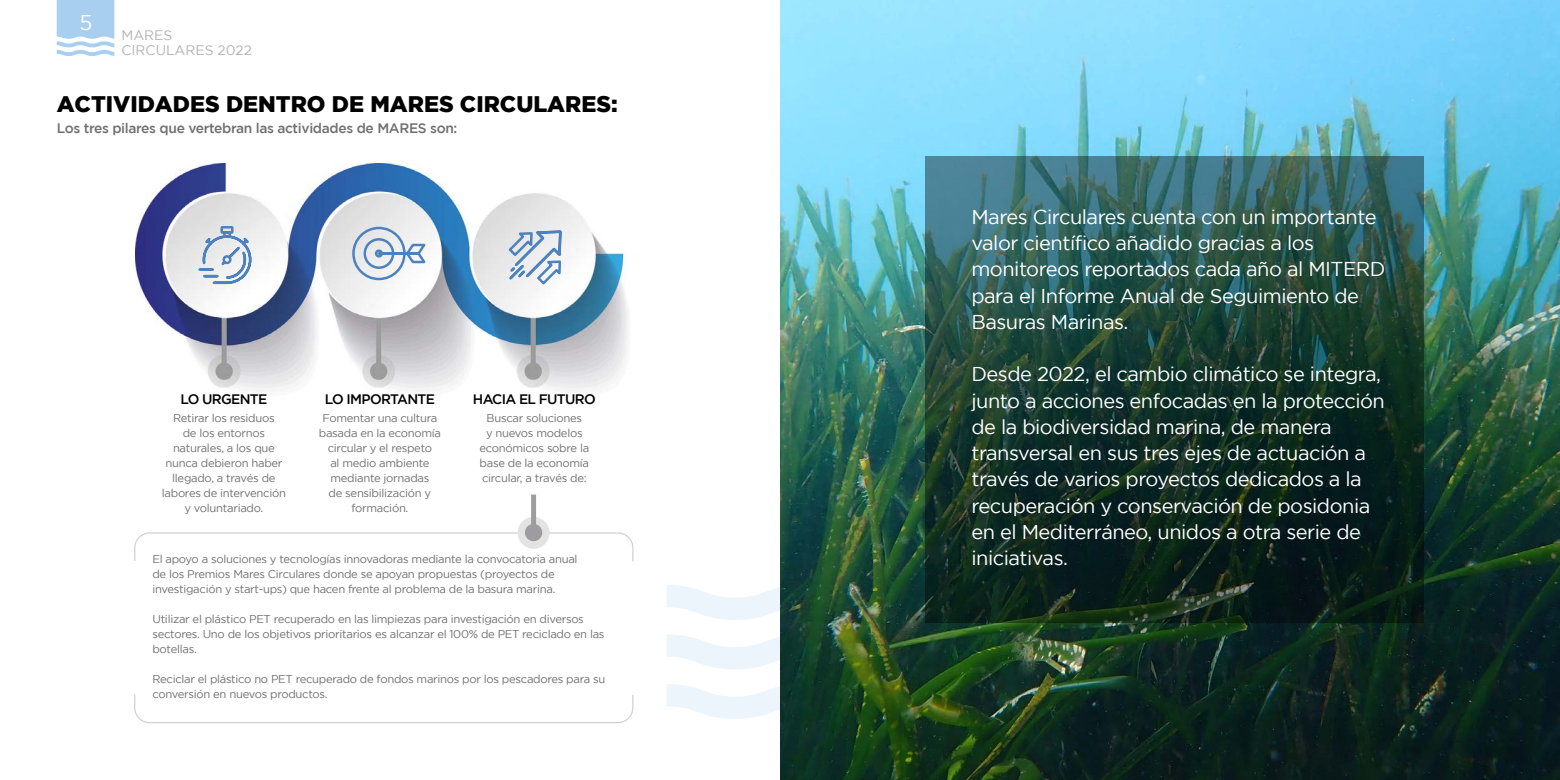
<style>
.page{position:relative;width:1560px;height:780px;background:#fff}
.page>*{position:absolute;margin:0;border:0;box-sizing:border-box;transform-origin:0 0}
.t1{font:900 22.5px "Gotham";color:#000}
.t2{font:21.25px "Gotham";color:#fff}
.t3{font:20px/26.2px "Gotham";letter-spacing:-.025em;color:#fff}
.t4{font:500 13.75px "Gotham";letter-spacing:-.025em;color:#706f6f}
.t5{font:500 13.75px "Gotham";letter-spacing:-.05em;color:#000}
.t6{font:13.75px/15px "Gotham";color:#b3b2b2}
.t7{font:11.25px/15px "Gotham";letter-spacing:-.025em;color:#706f6f;text-align:center}
</style>
<div class="page">
<img style="left:136px;top:164px;width:492px;height:227px">
<svg style="left:57px;top:0;width:57px;height:56px"></svg>
<svg style="left:134px;top:531px;width:500px;height:31px"></svg>
<svg style="left:134px;top:694px;width:500px;height:29px"></svg>
<div style="left:517px;top:517px;width:32px;height:32px;background:#e3e3e3;border-radius:50%"></div>
<div style="left:531px;top:494px;width:5px;height:45px;background:#9d9d9c"></div>
<div style="left:525px;top:524px;width:17px;height:17px;background:#9e9ca0;border-radius:50%"></div>
<svg style="left:197px;top:225px;width:56px;height:73px"></svg>
<svg style="left:351px;top:225px;width:78px;height:56px"></svg>
<svg style="left:506px;top:164px;width:57px;height:123px"></svg>
<svg style="left:667px;top:585px;width:113px;height:35px"></svg>
<svg style="left:667px;top:635px;width:113px;height:34px"></svg>
<svg style="left:667px;top:684px;width:113px;height:34px"></svg>
<img style="left:780px;top:0;width:779px;height:780px">
<svg style="left:925px;top:157px;width:498px;height:466px;background:#1c3e37"></svg>
<h2 class="t2" style="left:79px;top:10px;width:15px">5</h2>
<p class="t6" style="left:121px;top:28px;width:132px">MARES<br>CIRCULARES 2022</p>
<h1 class="t1" style="left:57px;top:91px;width:562px">ACTIVIDADES DENTRO DE MARES CIRCULARES:</h1>
<p class="t4" style="left:57px;top:120px;width:402px">Los tres pilares que vertebran las actividades de MARES son:</p>
<p class="t5" style="left:180px;top:392px;width:88px">LO URGENTE</p>
<p class="t5" style="left:325px;top:392px;width:112px">LO IMPORTANTE</p>
<p class="t5" style="left:473px;top:392px;width:124px">HACIA EL FUTURO</p>
<p class="t7" style="left:162px;top:410px;width:126px">Retirar los residuos<br>de los entornos naturales, a los que nunca debieron haber llegado, a través de labores de intervención y voluntariado.</p>
<p class="t7" style="left:319px;top:410px;width:124px">Fomentar una cultura basada en la economía circular y el respeto<br>al medio ambiente mediante jornadas<br>de sensibilización y formación.</p>
<p class="t7" style="left:479px;top:410px;width:111px">Buscar soluciones<br>y nuevos modelos económicos sobre la base de la economía circular, a través de:</p>
<p class="t7" style="left:152px;top:551px;width:426px;text-align:left">El apoyo a soluciones y tecnologías innovadoras mediante la convocatoria anual de los Premios Mares Circulares donde se apoyan propuestas (proyectos de investigación y start-ups) que hacen frente al problema de la basura marina.</p>
<p class="t7" style="left:152px;top:611px;width:453px;text-align:left">Utilizar el plástico PET recuperado en las limpiezas para investigación en diversos sectores. Uno de los objetivos prioritarios es alcanzar el 100% de PET reciclado en las botellas.</p>
<p class="t7" style="left:152px;top:671px;width:454px;text-align:left">Reciclar el plástico no PET recuperado de fondos marinos por los pescadores para su conversión en nuevos productos.</p>
<h3 class="t3" style="left:971px;top:203px;width:415px">Mares Circulares cuenta con un importante valor científico añadido gracias a los monitoreos reportados cada año al MITERD para el Informe Anual de Seguimiento de Basuras Marinas.</h3>
<p class="t3" style="left:971px;top:361px;width:415px">Desde 2022, el cambio climático se integra, junto a acciones enfocadas en la protección de la biodiversidad marina, de manera transversal en sus tres ejes de actuación a través de varios proyectos dedicados a la recuperación y conservación de posidonia en el Mediterráneo, unidos a otra serie de iniciativas.</p>
</div>
